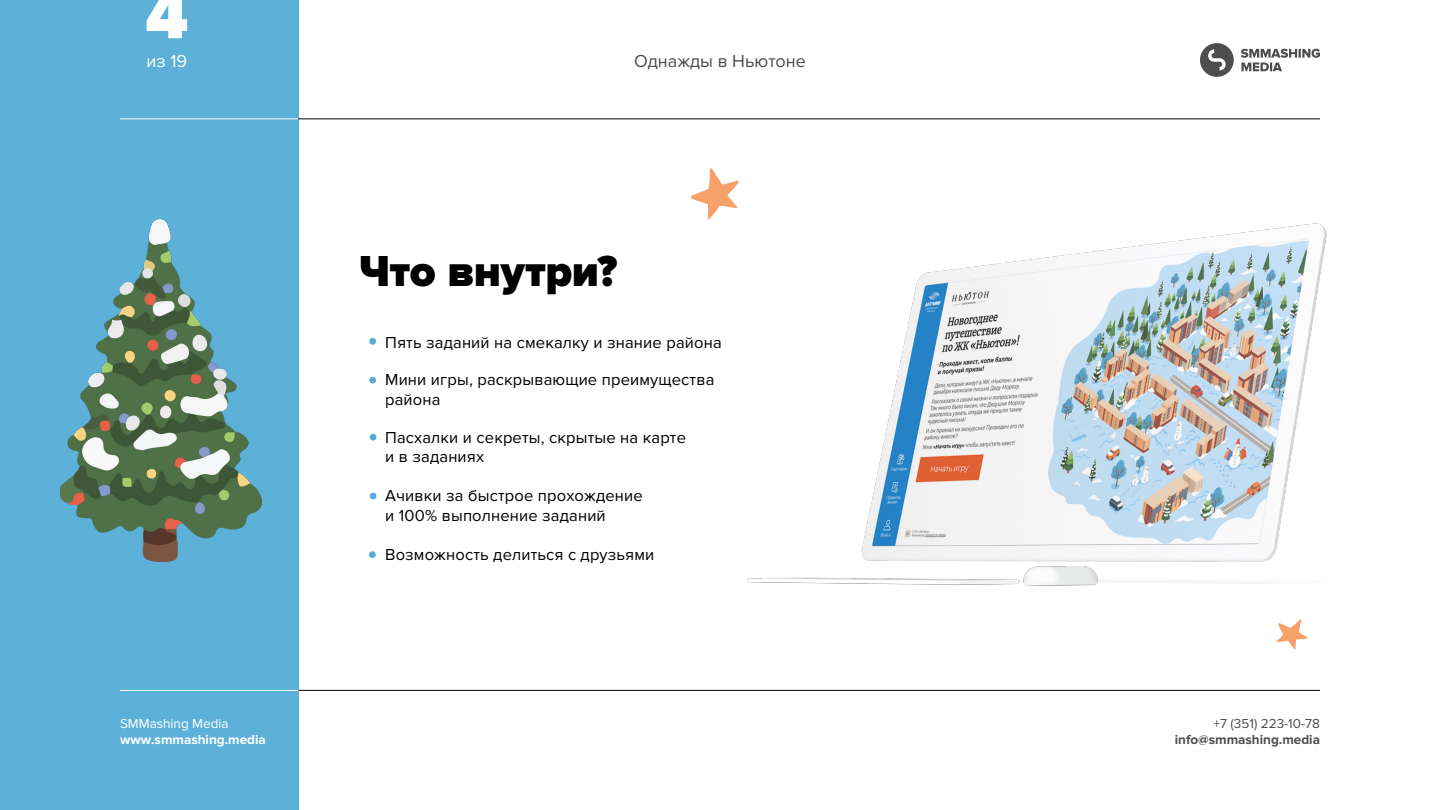
<style>
.page{position:relative;width:1440px;height:810px;background:#fff}
.page>*{position:absolute;margin:0;border:0;box-sizing:border-box;transform-origin:0 0}
.t1{font:900 67.5px "Proxima Nova";color:#fff}
.t2{font:900 45px "Proxima Nova";letter-spacing:-.015em;color:#000}
.t3{font:18px "Proxima Nova";color:#4d4d4d}
.t4{font:18px "Proxima Nova";color:#fff}
.t5{font:16.5px/19.8px "Proxima Nova";letter-spacing:.01em;color:#000}
.t6{font:700 13.5px "Proxima Nova";color:#4d4d4d}
.t7{font:700 13.5px "Proxima Nova";color:#fff}
.t8{font:13.5px "Proxima Nova";color:#4d4d4d}
.t9{font:13.5px "Proxima Nova";color:#fff}
</style>
<div class="page">
<div style="left:0;top:0;width:298px;height:810px;background:#5db1d9"></div>
<hr style="left:120px;top:118px;width:178px;height:1px;background:#fff">
<hr style="left:298px;top:118px;width:1022px;height:1px;background:#000">
<svg style="left:1241px;top:49px;width:79px;height:22px"></svg>
<svg style="left:1200px;top:43px;width:34px;height:34px"></svg>
<hr style="left:298px;top:690px;width:1022px;height:1px;background:#000">
<hr style="left:120px;top:690px;width:178px;height:1px;background:#fff">
<div style="left:369px;top:338px;width:7px;height:7px;background:#59abd9;border-radius:50%"></div>
<div style="left:369px;top:377px;width:7px;height:7px;background:#59abd9;border-radius:50%"></div>
<div style="left:370px;top:434px;width:6px;height:7px;background:#59abd9;border-radius:50%"></div>
<svg style="left:370px;top:493px;width:6px;height:6px"></svg>
<div style="left:369px;top:551px;width:7px;height:7px;background:#59abd9;border-radius:50%"></div>
<img style="left:747px;top:223px;width:580px;height:363px">
<img style="left:60px;top:219px;width:202px;height:342px">
<svg style="left:690px;top:168px;width:49px;height:52px"></svg>
<svg style="left:1276px;top:619px;width:32px;height:31px"></svg>
<p class="t1" style="left:145px;top:-23px;width:44px">4</p>
<p class="t4" style="left:147px;top:51px;width:42px">из 19</p>
<p class="t3" style="left:634px;top:51px;width:173px">Однажды в Ньютоне</p>
<p class="t2" style="left:359px;top:245px;width:259px">Что внутри?</p>
<p class="t5" style="left:385px;top:333px;width:338px">Пять заданий на смекалку и знание района</p>
<p class="t9" style="left:120px;top:716px;width:110px">SMMashing Media</p>
<p class="t7" style="left:120px;top:732px;width:147px">www.smmashing.media</p>
<p class="t5" style="left:385px;top:370px;width:331px">Мини игры, раскрывающие преимущества района</p>
<p class="t5" style="left:385px;top:428px;width:302px">Пасхалки и секреты, скрытые на карте и в заданиях</p>
<p class="t5" style="left:385px;top:486px;width:259px">Ачивки за быстрое прохождение и 100% выполнение заданий</p>
<p class="t5" style="left:385px;top:545px;width:271px">Возможность делиться с друзьями</p>
<p class="t8" style="left:1213px;top:716px;width:108px">+7 (351) 223-10-78</p>
<p class="t6" style="left:1175px;top:732px;width:147px">info@smmashing.media</p>
</div>
